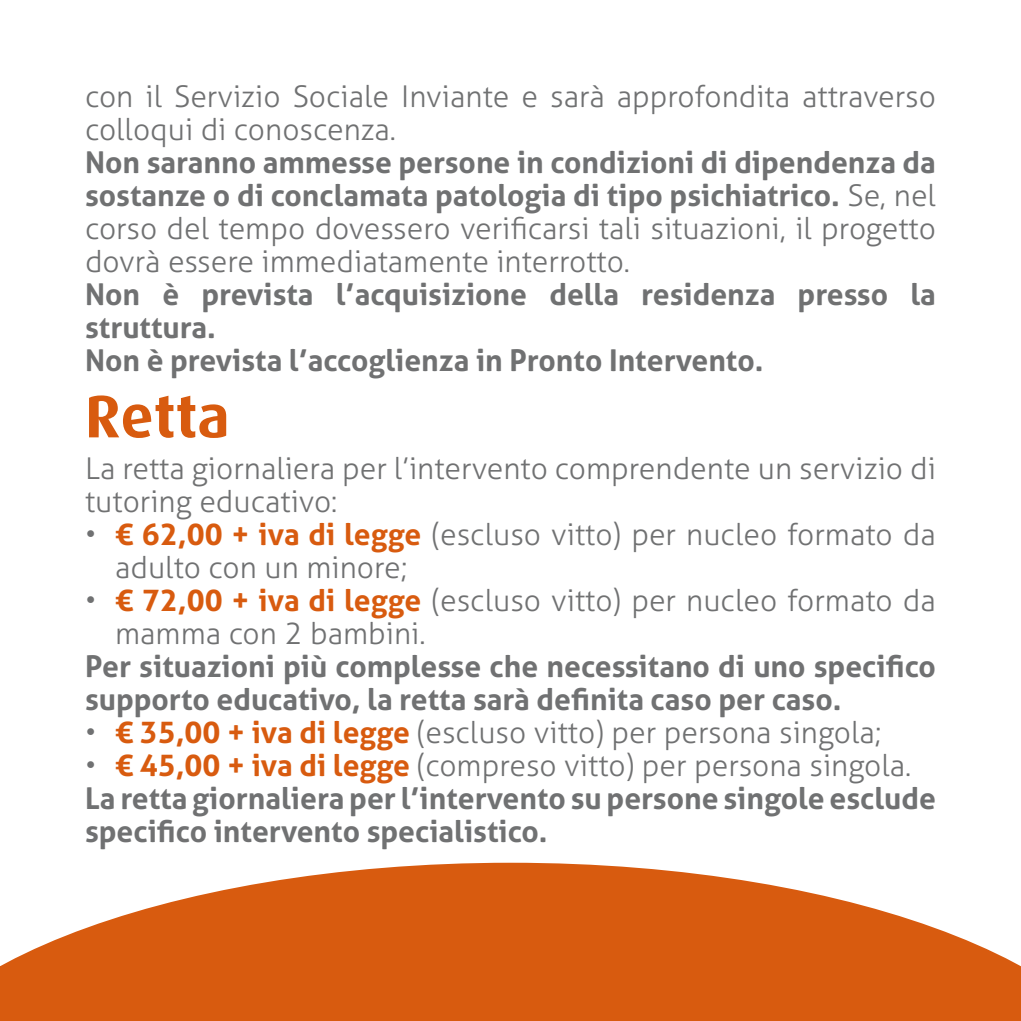
<style>
.page{position:relative;width:1021px;height:1021px;background:#fff}
.page>*{position:absolute;margin:0;border:0;box-sizing:border-box;transform-origin:0 0}
.t1{font:700 60px "Dax";color:#d85b0f}
.t2{font:300 30px/33px "Aller";color:#707172}
.t3{font:700 30px/33px "Aller";color:#707172}
.s1{font-weight:700}
.s2{font-weight:700;color:#d85b0f}
.s3{font-weight:300}
.s4{color:#d85b0f}
</style>
<div class="page">
<svg style="left:0;top:862px;width:1020px;height:158px;fill:#d85b0f"></svg>
<p class="t2" style="left:85px;top:80px;width:852px">con il Servizio Sociale Inviante e sarà approfondita attraverso colloqui di conoscenza.</p>
<p class="t2" style="left:85px;top:146px;width:852px;text-align:justify"><span class="s1">Non saranno ammesse persone in condizioni di dipendenza da sostanze o di conclamata patologia di tipo psichiatrico.</span> Se, nel corso del tempo dovessero verificarsi tali situazioni, il progetto dovrà essere immediatamente interrotto.</p>
<p class="t3" style="left:85px;top:278px;width:852px">Non è prevista l’acquisizione della residenza presso la struttura.<br>Non è prevista l’accoglienza in Pronto Intervento.</p>
<h1 class="t1" style="left:85px;top:383px;width:146px">Retta</h1>
<p class="t2" style="left:85px;top:452px;width:852px">La retta giornaliera per l’intervento comprendente un servizio di tutoring educativo:</p>
<p class="t2" style="left:115px;top:518px;width:822px;text-indent:-30px">• <span class="s2">€ 62,00 + iva di legge</span> (escluso vitto) per nucleo formato da adulto con un minore;</p>
<p class="t2" style="left:115px;top:584px;width:822px;text-indent:-30px">• <span class="s2">€ 72,00 + iva di legge</span> (escluso vitto) per nucleo formato da mamma con 2 bambini.</p>
<p class="t3" style="left:85px;top:649px;width:852px">Per situazioni più complesse che necessitano di uno specifico supporto educativo, la retta sarà definita caso per caso.</p>
<p class="t2" style="left:85px;top:716px;width:798px">• <span class="s2">€ 35,00 + iva di legge</span> (escluso vitto) per persona singola;</p>
<p class="t3" style="left:85px;top:748px;width:852px"><span class="s3">•</span> <span class="s4">€ 45,00 + iva di legge</span> <span class="s3">(compreso vitto) per persona singola.<br></span>La retta giornaliera per l’intervento su persone singole esclude specifico intervento specialistico.</p>
</div>
